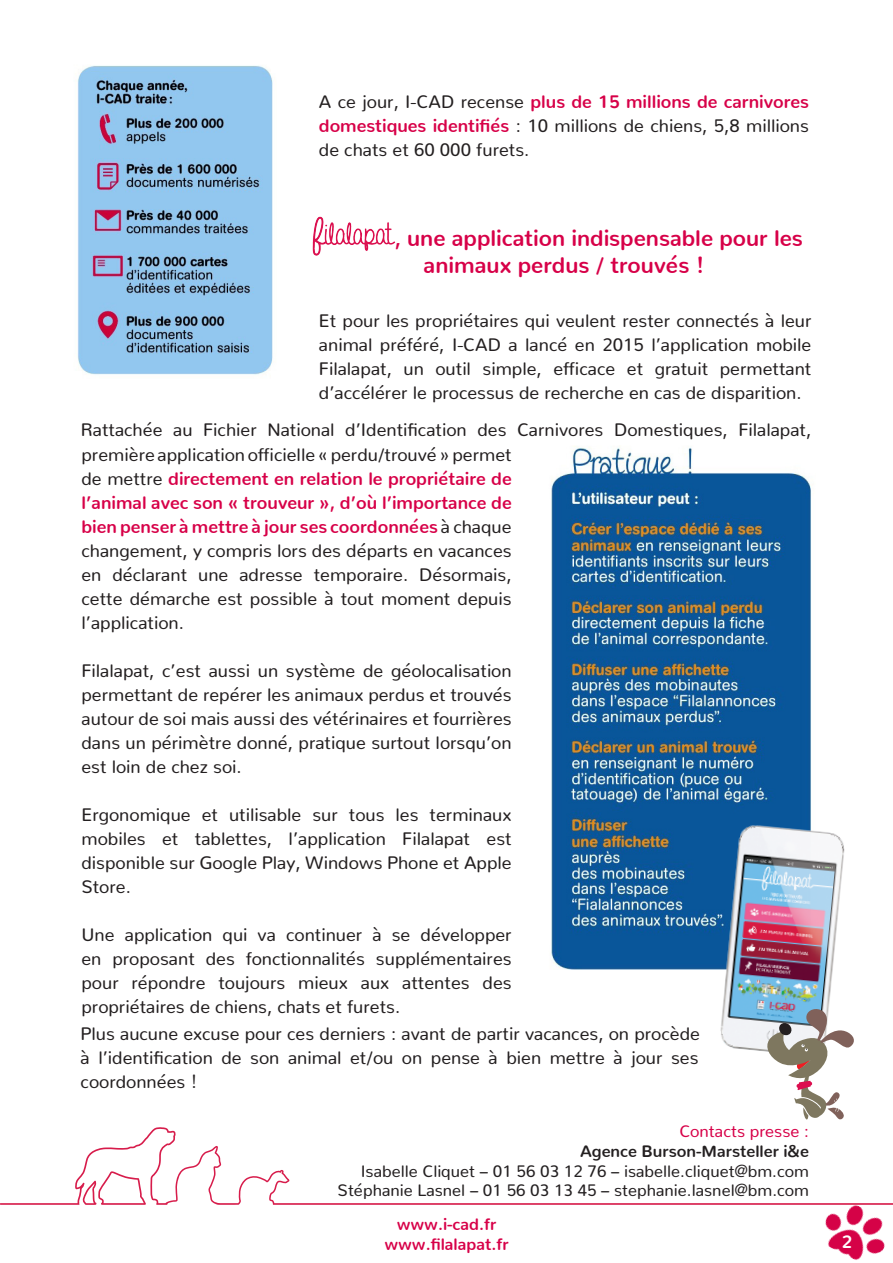
<style>
.page{position:relative;width:893px;height:1263px;background:#fff}
.page>*{position:absolute;margin:0;border:0;box-sizing:border-box;transform-origin:0 0}
.t1{font:700 22.5px "Nunito";color:#d70048}
.t2{font:18px/24px "Nunito";color:#231f20;text-align:justify}
.t3{font:700 18px "Nunito";color:#fff}
.t4{font:16.5px "Nunito";color:#231f20}
.t5{font:700 16.5px "Nunito";color:#d70048}
.t6{font:700 16.5px "Nunito";color:#231f20}
.t7{font:16.5px "Nunito";color:#d70048}
.s1{font-weight:700;color:#d70048}
.s2{font-weight:400;font-size:18px;color:#fff}
.s3{font-size:19.5px;color:#fff}
.s4{font-size:21px}
</style>
<div class="page">
<svg style="left:0;top:1127px;width:808px;height:78px"></svg>
<svg style="left:83px;top:1171px;width:63px;height:34px"></svg>
<img style="left:808px;top:1203px;width:85px;height:57px">
<img style="left:312px;top:216px;width:84px;height:40px">
<img style="left:77px;top:65px;width:196px;height:310px">
<img style="left:550px;top:446px;width:261px;height:523px">
<img style="left:711px;top:822px;width:134px;height:230px">
<svg style="left:764px;top:1007px;width:90px;height:113px"></svg>
<p class="t2" style="left:319px;top:88px;width:492px">A ce jour, I-CAD recense <span class="s1">plus de 15 millions de carnivores domestiques identifiés</span> : 10 millions de chiens, 5,8 millions de chats et 60 000 furets.</p>
<p class="t1" style="left:325px;top:218px;width:479px"><span class="s2">Filalap</span><span class="s3">at</span><span class="s4">,</span> une application indispensable pour les</p>
<p class="t1" style="left:424px;top:245px;width:282px">animaux perdus / trouvés !</p>
<p class="t2" style="left:319px;top:306px;width:494px">Et pour les propriétaires qui veulent rester connectés à leur animal préféré, I-CAD a lancé en 2015 l’application mobile Filalapat, un outil simple, efficace et gratuit permettant d’accélérer le processus de recherche en cas de disparition.</p>
<p class="t2" style="left:81px;top:416px;width:732px">Rattachée au Fichier National d’Identification des Carnivores Domestiques, Filalapat,</p>
<p class="t2" style="left:81px;top:441px;width:432px">première application officielle « perdu/trouvé » permet de mettre <span class="s1">directement en relation le propriétaire de l’animal avec son « trouveur », d’où l’importance de bien penser à mettre à jour ses coordonnées</span> à chaque changement, y compris lors des départs en vacances en déclarant une adresse temporaire. Désormais, cette démarche est possible à tout moment depuis l’application.</p>
<p class="t2" style="left:81px;top:657px;width:432px">Filalapat, c’est aussi un système de géolocalisation permettant de repérer les animaux perdus et trouvés autour de soi mais aussi des vétérinaires et fourrières dans un périmètre donné, pratique surtout lorsqu’on est loin de chez soi.</p>
<p class="t2" style="left:81px;top:801px;width:432px">Ergonomique et utilisable sur tous les terminaux mobiles et tablettes, l’application Filalapat est disponible sur Google Play, Windows Phone et Apple Store.</p>
<p class="t2" style="left:81px;top:921px;width:432px">Une application qui va continuer à se développer en proposant des fonctionnalités supplémentaires pour répondre toujours mieux aux attentes des propriétaires de chiens, chats et furets.</p>
<p class="t2" style="left:81px;top:1020px;width:621px">Plus aucune excuse pour ces derniers : avant de partir vacances, on procède à l’identification de son animal et/ou on pense à bien mettre à jour ses coordonnées !</p>
<p class="t7" style="left:679px;top:1117px;width:131px">Contacts presse :</p>
<p class="t6" style="left:580px;top:1136px;width:230px">Agence Burson-Marsteller i&amp;e</p>
<p class="t4" style="left:361px;top:1156px;width:450px">Isabelle Cliquet – 01 56 03 12 76 – isabelle.cliquet@bm.com</p>
<p class="t4" style="left:338px;top:1176px;width:473px">Stéphanie Lasnel – 01 56 03 13 45 – stephanie.lasnel@bm.com</p>
<p class="t5" style="left:397px;top:1209px;width:101px">www.i-cad.fr</p>
<p class="t5" style="left:384px;top:1229px;width:126px">www.filalapat.fr</p>
<p class="t3" style="left:842px;top:1225px;width:12px">2</p>
</div>
